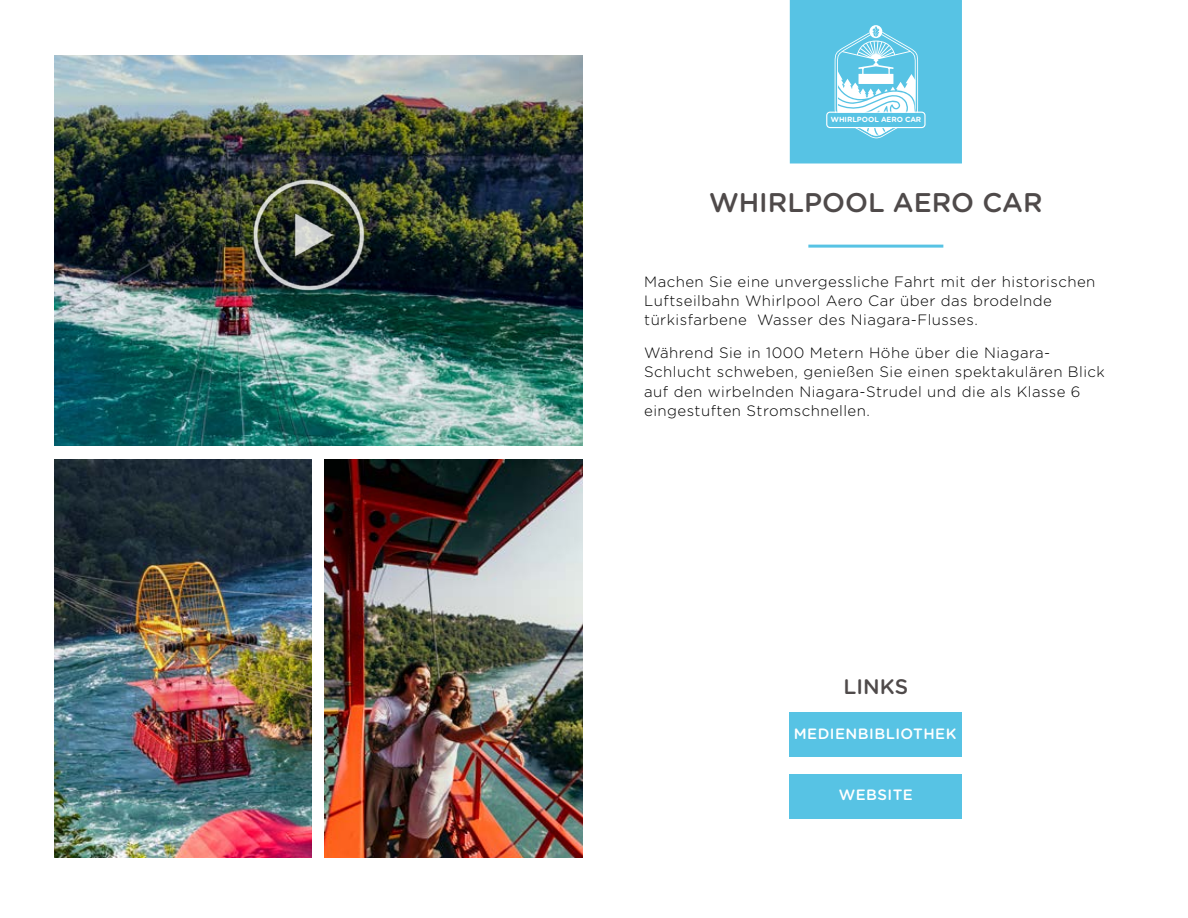
<style>
.page{position:relative;width:1188px;height:918px;background:#fff}
.page>*{position:absolute;margin:0;border:0;box-sizing:border-box;transform-origin:0 0}
.t1{font:500 27px "Gotham Rounded";color:#4f4a4a}
.t2{font:500 21px "Gotham Rounded";color:#4f4a4a}
.t3{font:300 15px/19.2px "Gotham Rounded";letter-spacing:.03em;color:#000}
.t4{font:500 15px "Gotham Rounded";letter-spacing:.03em;color:#fff}
.t5{font:700 7.35px "Gotham Rounded";color:#fff}
</style>
<div class="page">
<img style="left:54px;top:56px;width:529px;height:390px">
<img style="left:248px;top:173px;width:122px;height:122px">
<hr style="left:808px;top:245px;width:135px;height:3px;background:#57c3e4">
<div style="left:791px;top:1px;width:170px;height:162px;background:#57c3e4"></div>
<div style="left:790px;top:0;width:172px;height:164px;border:2px solid #57c3e4"></div>
<svg style="left:826px;top:25px;width:100px;height:113px"></svg>
<div style="left:790px;top:713px;width:172px;height:44px;background:#57c3e4"></div>
<div style="left:790px;top:774px;width:172px;height:44px;background:#57c3e4"></div>
<img style="left:54px;top:459px;width:258px;height:399px">
<img style="left:325px;top:459px;width:258px;height:399px">
<p class="t5" style="left:831px;top:114px;width:92px">WHIRLPOOL AERO CAR</p>
<h1 class="t1" style="left:709px;top:183px;width:335px">WHIRLPOOL AERO CAR</h1>
<p class="t3" style="left:644px;top:271px;width:453px">Machen Sie eine unvergessliche Fahrt mit der historischen<br>Luftseilbahn Whirlpool Aero Car über das brodelnde türkisfarbene Wasser des Niagara-Flusses.</p>
<p class="t3" style="left:644px;top:343px;width:462px">Während Sie in 1000 Metern Höhe über die Niagara-Schlucht schweben, genießen Sie einen spektakulären Blick auf den wirbelnden Niagara-Strudel und die als Klasse 6 eingestuften Stromschnellen.</p>
<h2 class="t2" style="left:844px;top:672px;width:66px">LINKS</h2>
<p class="t4" style="left:794px;top:723px;width:164px">MEDIENBIBLIOTHEK</p>
<p class="t4" style="left:839px;top:784px;width:76px">WEBSITE</p>
</div>
